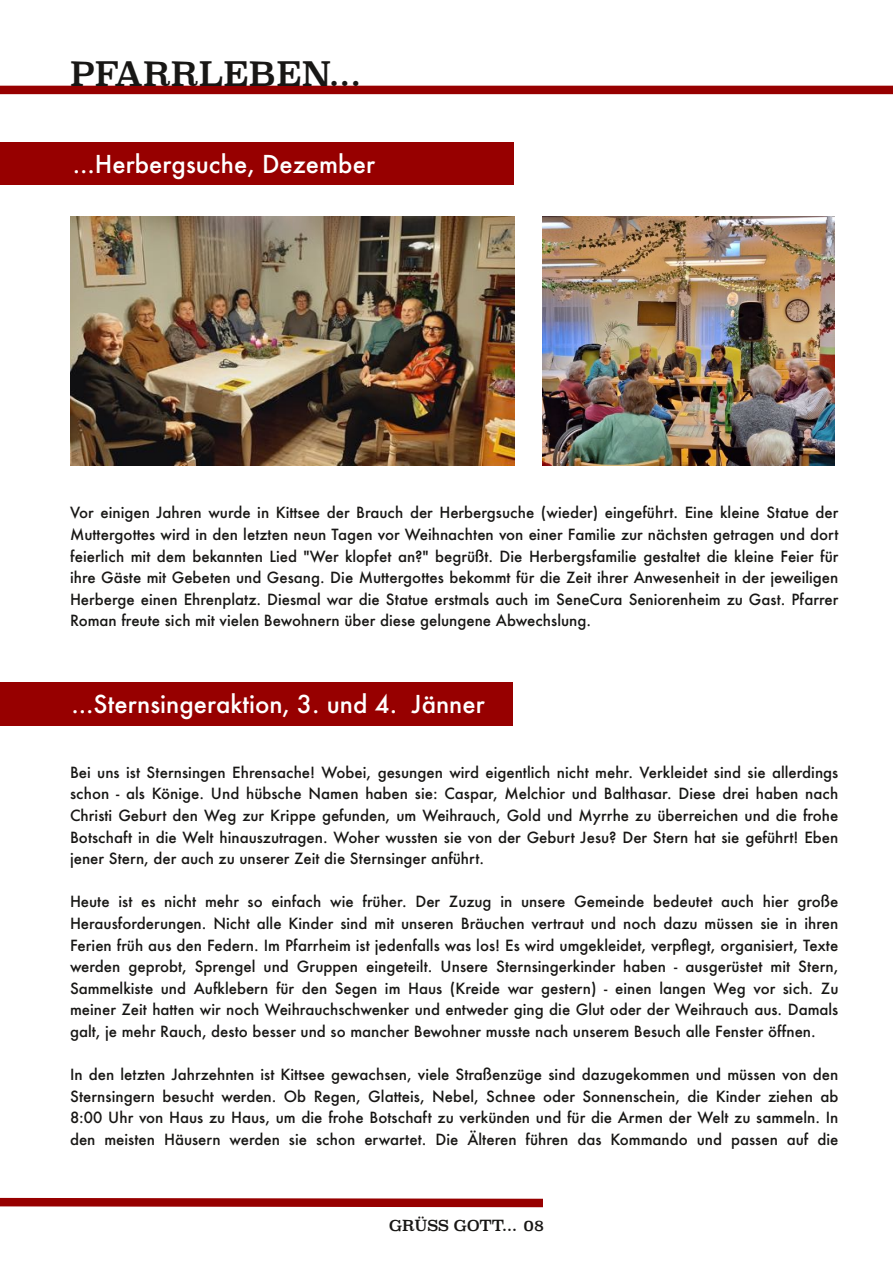
<style>
.page{position:relative;width:893px;height:1263px;background:#fff}
.page>*{position:absolute;margin:0;border:0;box-sizing:border-box;transform-origin:0 0}
.t1{font:33px "Superclarendon";color:#181715}
.t2{font:500 24px "Futura";color:#fff}
.t3{font:500 15px/21.6px "Futura";color:#181715;text-align:justify}
.t4{font:15px "Superclarendon";color:#181715}
</style>
<div class="page">
<img style="left:543px;top:217px;width:292px;height:249px">
<div style="left:0;top:142px;width:514px;height:43px;background:#970000"></div>
<img style="left:70px;top:216px;width:444px;height:250px">
<div style="left:0;top:86px;width:893px;height:8px;background:#970000"></div>
<svg style="left:0;top:1197px;width:543px;height:11px"></svg>
<div style="left:0;top:682px;width:513px;height:44px;background:#970000"></div>
<h1 class="t1" style="left:70px;top:54px;width:293px">PFARRLEBEN...</h1>
<h2 class="t2" style="left:73px;top:148px;width:304px">...Herbergsuche, Dezember</h2>
<p class="t3" style="left:70px;top:502px;width:770px">Vor einigen Jahren wurde in Kittsee der Brauch der Herbergsuche (wieder) eingeführt. Eine kleine Statue der Muttergottes wird in den letzten neun Tagen vor Weihnachten von einer Familie zur nächsten getragen und dort feierlich mit dem bekannten Lied "Wer klopfet an?" begrüßt. Die Herbergsfamilie gestaltet die kleine Feier für ihre Gäste mit Gebeten und Gesang. Die Muttergottes bekommt für die Zeit ihrer Anwesenheit in der jeweiligen Herberge einen Ehrenplatz. Diesmal war die Statue erstmals auch im SeneCura Seniorenheim zu Gast. Pfarrer Roman freute sich mit vielen Bewohnern über diese gelungene Abwechslung.</p>
<h2 class="t2" style="left:71px;top:688px;width:415px">...Sternsingeraktion, 3. und 4. Jänner</h2>
<p class="t3" style="left:70px;top:761px;width:770px">Bei uns ist Sternsingen Ehrensache! Wobei, gesungen wird eigentlich nicht mehr. Verkleidet sind sie allerdings schon - als Könige. Und hübsche Namen haben sie: Caspar, Melchior und Balthasar. Diese drei haben nach Christi Geburt den Weg zur Krippe gefunden, um Weihrauch, Gold und Myrrhe zu überreichen und die frohe Botschaft in die Welt hinauszutragen. Woher wussten sie von der Geburt Jesu? Der Stern hat sie geführt! Eben jener Stern, der auch zu unserer Zeit die Sternsinger anführt.</p>
<p class="t3" style="left:70px;top:891px;width:770px">Heute ist es nicht mehr so einfach wie früher. Der Zuzug in unsere Gemeinde bedeutet auch hier große Herausforderungen. Nicht alle Kinder sind mit unseren Bräuchen vertraut und noch dazu müssen sie in ihren Ferien früh aus den Federn. Im Pfarrheim ist jedenfalls was los! Es wird umgekleidet, verpflegt, organisiert, Texte werden geprobt, Sprengel und Gruppen eingeteilt. Unsere Sternsingerkinder haben - ausgerüstet mit Stern, Sammelkiste und Aufklebern für den Segen im Haus (Kreide war gestern) - einen langen Weg vor sich. Zu meiner Zeit hatten wir noch Weihrauchschwenker und entweder ging die Glut oder der Weihrauch aus. Damals galt, je mehr Rauch, desto besser und so mancher Bewohner musste nach unserem Besuch alle Fenster öffnen.</p>
<p class="t3" style="left:70px;top:1063px;width:770px">In den letzten Jahrzehnten ist Kittsee gewachsen, viele Straßenzüge sind dazugekommen und müssen von den Sternsingern besucht werden. Ob Regen, Glatteis, Nebel, Schnee oder Sonnenschein, die Kinder ziehen ab 8:00 Uhr von Haus zu Haus, um die frohe Botschaft zu verkünden und für die Armen der Welt zu sammeln. In den meisten Häusern werden sie schon erwartet. Die Älteren führen das Kommando und passen auf die</p>
<p class="t4" style="left:389px;top:1217px;width:156px">GRÜSS GOTT... 08</p>
</div>
